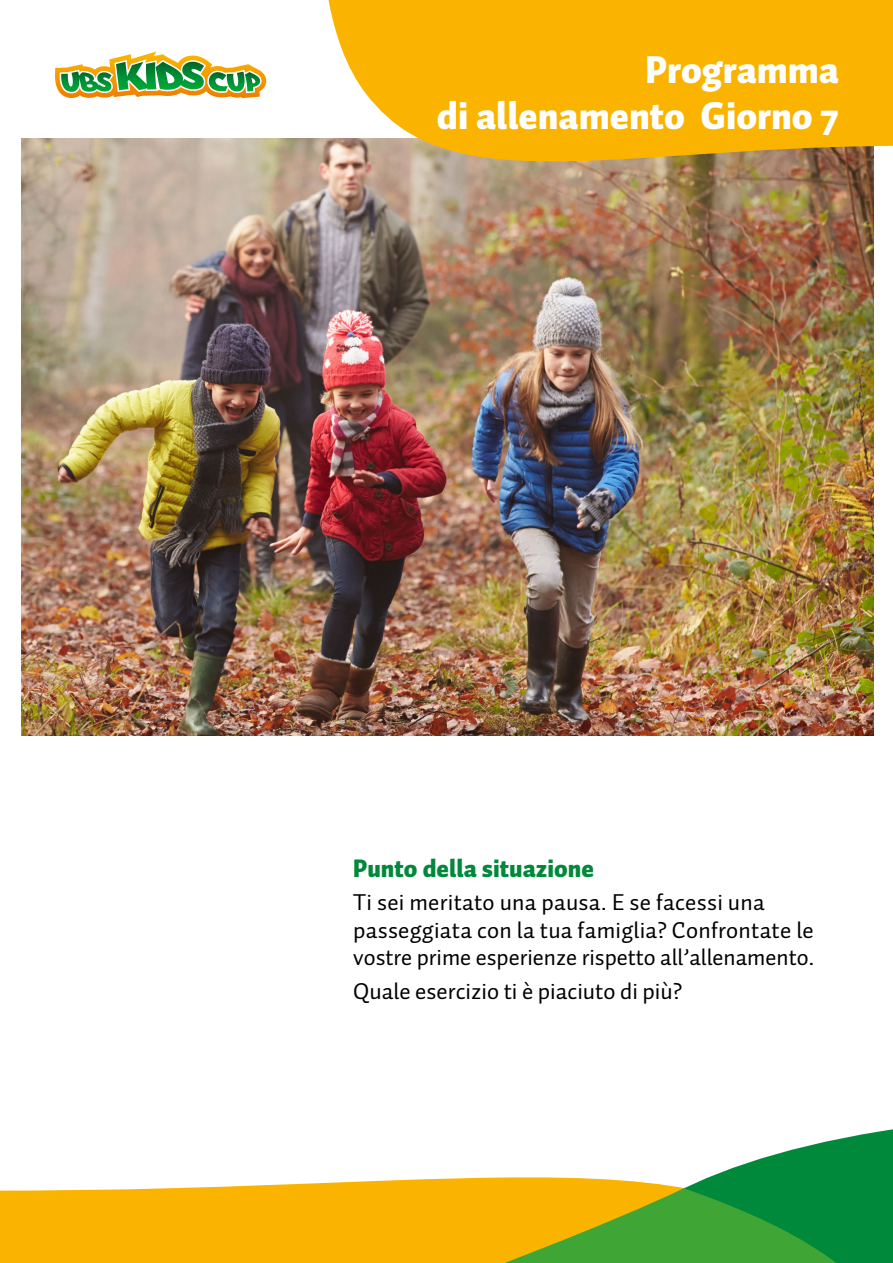
<style>
.page{position:relative;width:893px;height:1263px;background:#fff}
.page>*{position:absolute;margin:0;border:0;box-sizing:border-box;transform-origin:0 0}
.t1{font:900 38.1px/45.8px "Auto Pro";color:#fff;text-align:right}
.t2{font:900 24.9px "Auto Pro";color:#00883b}
.t3{font:23.25px/27.5px "Auto Pro";color:#000}
</style>
<div class="page">
<img style="left:21px;top:138px;width:852px;height:598px">
<svg style="left:323px;top:0;width:570px;height:168px;background:#f2b419"></svg>
<svg style="left:55px;top:51px;width:211px;height:47px"></svg>
<svg style="left:0;top:1178px;width:461px;height:85px;fill:#fab400"></svg>
<svg style="left:461px;top:1129px;width:432px;height:59px"></svg>
<svg style="left:227px;top:1188px;width:666px;height:75px;background:#9ca818"></svg>
<h1 class="t1" style="left:437px;top:47px;width:404px">Programma<br>di allenamento Giorno 7</h1>
<p class="t2" style="left:353px;top:850px;width:242px">Punto della situazione</p>
<p class="t3" style="left:353px;top:888px;width:463px">Ti sei meritato una pausa. E se facessi una passeggiata con la tua famiglia? Confrontate le vostre prime esperienze rispetto all’allenamento.</p>
<p class="t3" style="left:353px;top:976px;width:330px">Quale esercizio ti è piaciuto di più?</p>
</div>
